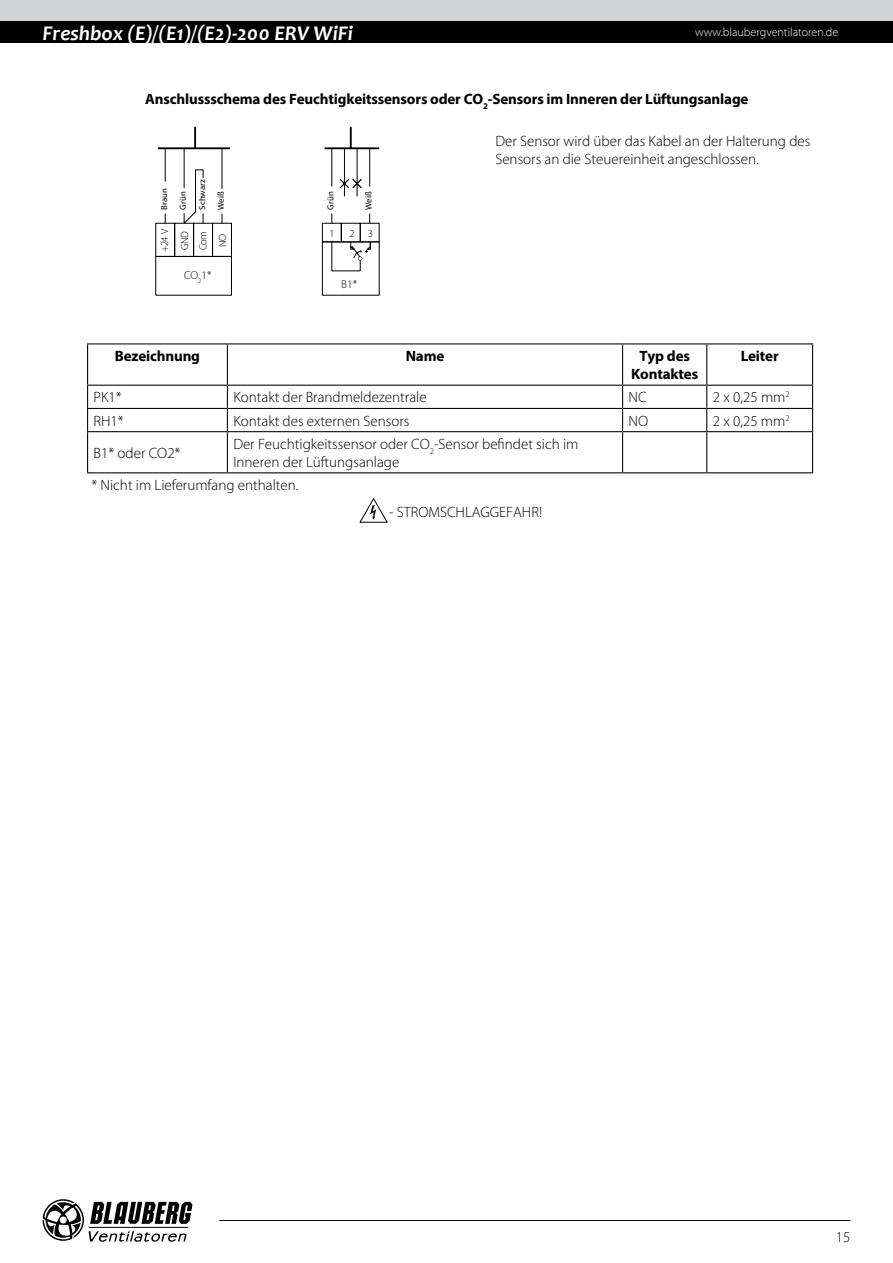
<style>
.page{position:relative;width:893px;height:1263px;background:#fff}
.page>*{position:absolute;margin:0;border:0;box-sizing:border-box;transform-origin:0 0}
.t1{font:italic 700 21px "Candara";color:#fff}
.t2{font:300 15px/18px "Myriad Pro";color:#000}
.t3{font:700 15px/18px "Myriad Pro";letter-spacing:-.01em;color:#000;text-align:center}
.t4{font:300 12px "Myriad Pro";color:#fff}
.t5{font:300 11.55px "Myriad Pro";color:#000}
.t6{font:300 10.5px/19.8px "Myriad Pro";letter-spacing:-.05em;color:#000}
.t7{font:8.7px/18.6px "Myriad Pro";color:#000}
</style>
<div class="page">
<div style="left:0;top:0;width:893px;height:21px;background:#d1d3d4"></div>
<div style="left:0;top:21px;width:893px;height:22px;background:#000"></div>
<svg style="left:43px;top:1199px;width:149px;height:43px"></svg>
<hr style="left:219px;top:1220px;width:631px;height:1px;background:#000">
<hr style="left:158px;top:147px;width:72px;height:2px;background:#000">
<hr style="left:194px;top:127px;width:2px;height:21px;background:#000">
<div style="left:174px;top:223px;width:20px;height:34px;border:1px solid #000"></div>
<div style="left:193px;top:223px;width:20px;height:34px;border:1px solid #000"></div>
<div style="left:212px;top:223px;width:20px;height:34px;border:1px solid #000"></div>
<div style="left:155px;top:256px;width:77px;height:39px;border:1px solid #000"></div>
<hr style="left:165px;top:148px;width:1px;height:33px;background:#000">
<hr style="left:184px;top:148px;width:1px;height:40px;background:#000">
<svg style="left:184px;top:169px;width:20px;height:56px"></svg>
<hr style="left:222px;top:148px;width:1px;height:41px;background:#000">
<svg style="left:339px;top:178px;width:23px;height:11px"></svg>
<hr style="left:324px;top:147px;width:55px;height:2px;background:#000">
<hr style="left:350px;top:127px;width:2px;height:21px;background:#000">
<div style="left:322px;top:223px;width:20px;height:19px;border:1px solid #000"></div>
<div style="left:341px;top:223px;width:20px;height:19px;border:1px solid #000"></div>
<div style="left:360px;top:223px;width:19px;height:19px;border:1px solid #000"></div>
<div style="left:322px;top:242px;width:57px;height:53px;border:1px solid #000"></div>
<hr style="left:331px;top:148px;width:1px;height:38px;background:#000">
<hr style="left:344px;top:148px;width:1px;height:48px;background:#000">
<hr style="left:357px;top:148px;width:1px;height:48px;background:#000">
<hr style="left:369px;top:148px;width:1px;height:38px;background:#000">
<svg style="left:331px;top:241px;width:40px;height:30px"></svg>
<hr style="left:87px;top:343px;width:140px;height:1px;background:#000">
<hr style="left:87px;top:344px;width:1px;height:41px;background:#000">
<hr style="left:227px;top:343px;width:396px;height:1px;background:#000">
<hr style="left:227px;top:344px;width:1px;height:41px;background:#000">
<hr style="left:623px;top:343px;width:84px;height:1px;background:#000">
<hr style="left:622px;top:344px;width:1px;height:41px;background:#000">
<hr style="left:707px;top:343px;width:106px;height:1px;background:#000">
<hr style="left:706px;top:344px;width:1px;height:41px;background:#000">
<hr style="left:812px;top:344px;width:1px;height:41px;background:#000">
<hr style="left:87px;top:385px;width:140px;height:1px;background:#000">
<hr style="left:227px;top:385px;width:396px;height:1px;background:#000">
<hr style="left:623px;top:385px;width:84px;height:1px;background:#000">
<hr style="left:707px;top:385px;width:106px;height:1px;background:#000">
<hr style="left:87px;top:408px;width:140px;height:1px;background:#000">
<svg style="left:87px;top:386px;width:1px;height:45px"></svg>
<hr style="left:227px;top:408px;width:396px;height:1px;background:#000">
<svg style="left:227px;top:386px;width:1px;height:45px"></svg>
<hr style="left:623px;top:408px;width:84px;height:1px;background:#000">
<svg style="left:622px;top:386px;width:1px;height:45px"></svg>
<hr style="left:707px;top:408px;width:106px;height:1px;background:#000">
<svg style="left:706px;top:386px;width:1px;height:45px"></svg>
<svg style="left:812px;top:386px;width:1px;height:45px"></svg>
<hr style="left:623px;top:431px;width:84px;height:1px;background:#000">
<hr style="left:707px;top:431px;width:106px;height:1px;background:#000">
<hr style="left:706px;top:432px;width:1px;height:40px;background:#000">
<hr style="left:812px;top:432px;width:1px;height:40px;background:#000">
<hr style="left:623px;top:472px;width:84px;height:1px;background:#000">
<hr style="left:707px;top:472px;width:106px;height:1px;background:#000">
<hr style="left:87px;top:432px;width:1px;height:40px;background:#000">
<hr style="left:87px;top:431px;width:140px;height:1px;background:#000">
<hr style="left:227px;top:431px;width:396px;height:1px;background:#000">
<hr style="left:227px;top:432px;width:1px;height:40px;background:#000">
<hr style="left:622px;top:432px;width:1px;height:40px;background:#000">
<hr style="left:87px;top:472px;width:140px;height:1px;background:#000">
<hr style="left:227px;top:472px;width:396px;height:1px;background:#000">
<svg style="left:359px;top:498px;width:29px;height:25px"></svg>
<h1 class="t1" style="left:43px;top:20px;width:312px">Freshbox (E)/(E1)/(E2)-200 ERV WiFi</h1>
<p class="t4" style="left:695px;top:26px;width:145px">www.blaubergventilatoren.de</p>
<p class="t3" style="left:145px;top:89px;width:605px">Anschlussschema des Feuchtigkeitssensors oder СО<sub>2</sub>-Sensors im Inneren der Lüftungsanlage</p>
<p class="t2" style="left:495px;top:132px;width:316px">Der Sensor wird über das Kabel an der Halterung des<br>Sensors an die Steuereinheit angeschlossen.</p>
<p class="t7" style="left:155px;top:210px;width:23px;rotate:-90deg">Braun<br>Grün</p>
<p class="t7" style="left:193px;top:210px;width:32px;rotate:-90deg">Schwarz<br>Weiß</p>
<p class="t7" style="left:321px;top:210px;width:20px;rotate:-90deg">Grün</p>
<p class="t7" style="left:359px;top:210px;width:20px;rotate:-90deg">Weiß</p>
<p class="t6" style="left:155px;top:252px;width:25px;rotate:-90deg">+24 V<br>GND</p>
<p class="t6" style="left:193px;top:250px;width:21px;rotate:-90deg">Com<br>NO</p>
<p class="t6" style="left:330px;top:223px;width:7px">1</p>
<p class="t6" style="left:349px;top:223px;width:7px">2</p>
<p class="t6" style="left:368px;top:223px;width:7px">3</p>
<p class="t5" style="left:184px;top:269px;width:29px">CO<sub>2</sub>1*</p>
<p class="t5" style="left:341px;top:277px;width:17px">B1*</p>
<p class="t3" style="left:115px;top:347px;width:87px">Bezeichnung</p>
<p class="t3" style="left:406px;top:347px;width:40px">Name</p>
<p class="t3" style="left:631px;top:347px;width:68px">Typ des<br>Kontaktes</p>
<p class="t3" style="left:741px;top:347px;width:40px">Leiter</p>
<p class="t2" style="left:94px;top:389px;width:30px">PK1*</p>
<p class="t2" style="left:233px;top:389px;width:195px">Kontakt der Brandmeldezentrale</p>
<p class="t2" style="left:629px;top:389px;width:20px">NC</p>
<p class="t2" style="left:713px;top:389px;width:79px">2 x 0,25 mm<sup>2</sup></p>
<p class="t2" style="left:94px;top:412px;width:32px">RH1*</p>
<p class="t2" style="left:233px;top:412px;width:178px">Kontakt des externen Sensors</p>
<p class="t2" style="left:629px;top:412px;width:21px">NO</p>
<p class="t2" style="left:713px;top:412px;width:79px">2 x 0,25 mm<sup>2</sup></p>
<p class="t2" style="left:94px;top:444px;width:88px">B1* oder CO2*</p>
<p class="t2" style="left:233px;top:435px;width:347px">Der Feuchtigkeitssensor oder CO<sub>2</sub>-Sensor befindet sich im<br>Inneren der Lüftungsanlage</p>
<p class="t2" style="left:91px;top:476px;width:208px">* Nicht im Lieferumfang enthalten.</p>
<p class="t2" style="left:389px;top:503px;width:155px">- STROMSCHLAGGEFAHR!</p>
<p class="t2" style="left:836px;top:1228px;width:16px">15</p>
</div>
